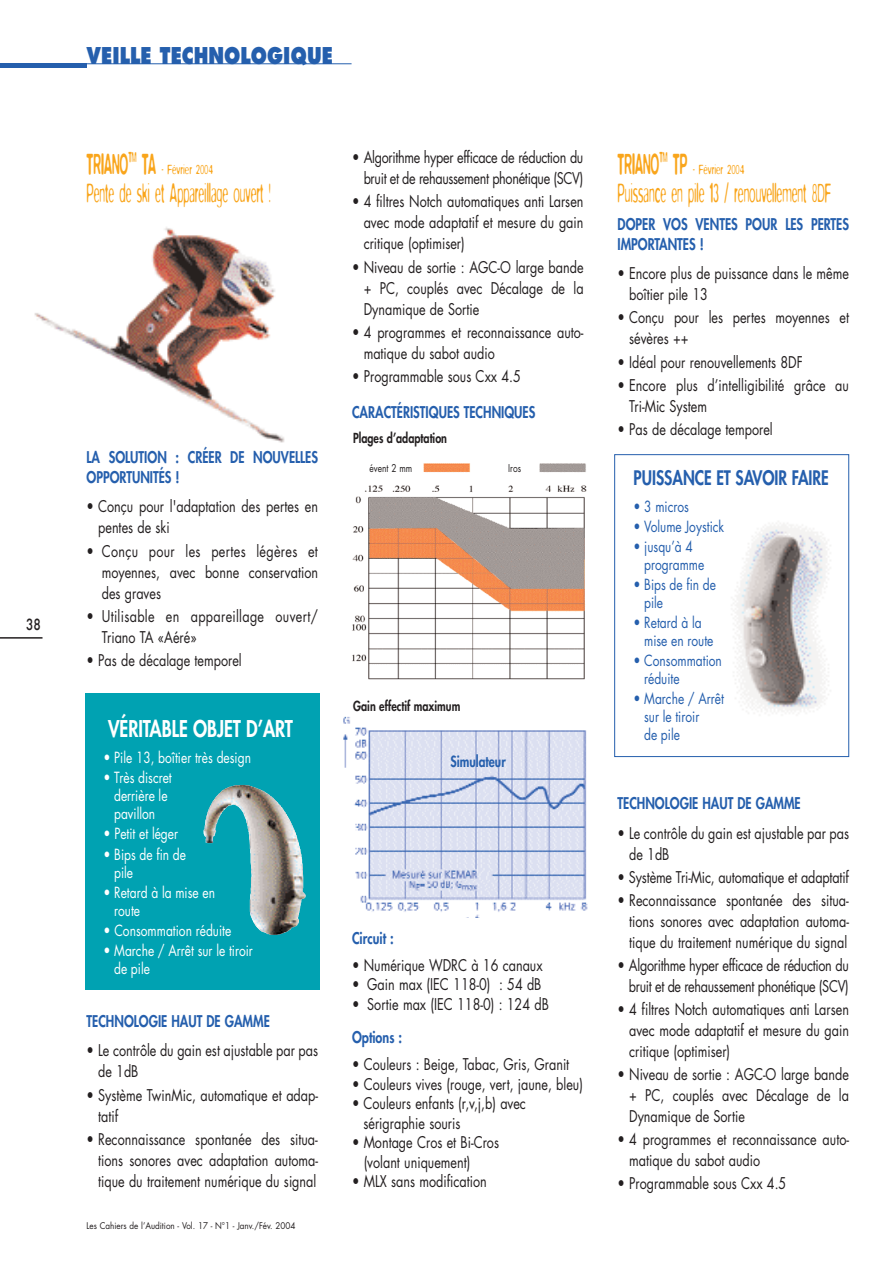
<style>
.page{position:relative;width:893px;height:1263px;background:#fff}
.page>*{position:absolute;margin:0;border:0;box-sizing:border-box;transform-origin:0 0}
.t1{font:300 30px "Blur";color:#f9a51b;scale:.4 1}
.t2{font:800 22.5px "Futura";color:#fff;scale:.8 1}
.t3{font:800 22.5px "Futura";color:#255fad;scale:.8 1}
.t4{font:800 19.5px "Futura";color:#255fad;scale:.8 1}
.t5{font:15.75px/21px "Futura";color:#231f20;scale:.8 1}
.t6{font:800 15.75px/19.5px "Futura";color:#255fad;scale:.8 1}
.t7{font:15.75px/21px "Futura";letter-spacing:-.025em;color:#231f20;text-align:right;scale:.8 1}
.t8{font:15.75px/21px "Futura";letter-spacing:.025em;color:#231f20;scale:.8 1}
.t9{font:15px/18px "Futura";color:#fff;scale:.8 1}
.t10{font:15px/18px "Futura";color:#255fad;scale:.8 1}
.t11{font:300 15px "Blur";color:#f9a51b;scale:.6 1}
.t12{font:800 15px "Futura";color:#255fad;scale:.8 1}
.t13{font:500 15px "Futura";color:#231f20;scale:.8 1}
.t14{font:800 13.5px "Futura";color:#231f20;scale:.8 1}
.t15{font:10.5px "Futura";color:#231f20;scale:.8 1}
.t16{font:9px "Futura";color:#231f20;scale:.9 1}
.s1{font-weight:500;font-size:30px}
</style>
<div class="page">
<div style="left:85px;top:694px;width:235px;height:296px;background:#00a2b2"></div>
<img style="left:34px;top:227px;width:251px;height:216px">
<img style="left:203px;top:785px;width:103px;height:150px">
<img style="left:352px;top:463px;width:235px;height:217px">
<img style="left:343px;top:716px;width:245px;height:201px">
<div style="left:614px;top:454px;width:235px;height:303px;border:1px solid #255fad"></div>
<img style="left:731px;top:521px;width:100px;height:193px">
<hr style="left:0;top:637px;width:43px;height:2px;background:#231f20">
<hr style="left:0;top:63px;width:352px;height:1px;background:#255fad">
<hr style="left:0;top:64px;width:87px;height:4px;background:#255fad">
<p class="t13" style="left:26px;top:615px;width:20px">38</p>
<h2 class="t3" style="left:87px;top:46px;width:310px">VEILLE TECHNOLOGIQUE</h2>
<p class="t11" style="left:87px;top:160px;width:213px"><span class="s1">TRIANO</span><sup>TM</sup> <span class="s1">TA</span> - Février 2004</p>
<h1 class="t1" style="left:87px;top:174px;width:461px">Pente de ski et Appareillage ouvert !</h1>
<p class="t6" style="left:87px;top:449px;width:291px">LA SOLUTION : CRÉER DE NOUVELLES<br>OPPORTUNITÉS !</p>
<p class="t5" style="left:98px;top:497px;width:276px;text-indent:-12px">• Conçu pour l'adaptation des pertes en pentes de ski</p>
<p class="t5" style="left:102px;top:542px;width:272px;text-align:justify;text-indent:-15px">• Conçu pour les pertes légères et moyennes, avec bonne conservation des graves</p>
<p class="t8" style="left:102px;top:607px;width:272px;text-indent:-15px">• Utilisable en appareillage ouvert/<br>Triano TA «Aéré»</p>
<p class="t5" style="left:87px;top:651px;width:196px">• Pas de décalage temporel</p>
<h2 class="t2" style="left:108px;top:718px;width:233px">VÉRITABLE OBJET D’ART</h2>
<p class="t9" style="left:104px;top:750px;width:186px">• Pile 13, boîtier très design</p>
<p class="t9" style="left:104px;top:770px;width:87px;text-align:center">• Très discret derrière le pavillon</p>
<p class="t9" style="left:104px;top:826px;width:95px">• Petit et léger</p>
<p class="t9" style="left:114px;top:846px;width:91px;text-indent:-11px">• Bips de fin de pile</p>
<p class="t9" style="left:114px;top:884px;width:128px;text-indent:-11px">• Retard à la mise en route</p>
<p class="t9" style="left:104px;top:923px;width:161px">• Consommation réduite</p>
<p class="t9" style="left:114px;top:943px;width:175px;text-indent:-11px">• Marche / Arrêt sur le tiroir de pile</p>
<p class="t6" style="left:87px;top:1012px;width:231px">TECHNOLOGIE HAUT DE GAMME</p>
<p class="t5" style="left:98px;top:1041px;width:276px;text-indent:-12px">• Le contrôle du gain est ajustable par pas de 1dB</p>
<p class="t5" style="left:98px;top:1085px;width:276px;text-indent:-12px">• Système TwinMic, automatique et adap&shy;tatif</p>
<p class="t5" style="left:98px;top:1130px;width:276px;text-align:justify;text-indent:-12px">• Reconnaissance spontanée des situa&shy;tions sonores avec adaptation automa&shy;tique du traitement numérique du signal</p>
<p class="t16" style="left:87px;top:1222px;width:234px">Les Cahiers de l’Audition - Vol. 17 - N°1 - Janv./Fév. 2004</p>
<p class="t7" style="left:352px;top:148px;width:291px">• Algorithme hyper efficace de réduction du bruit et de rehaussement phonétique (SCV)</p>
<p class="t5" style="left:364px;top:192px;width:276px;text-align:justify;text-indent:-12px">• 4 filtres Notch automatiques anti Larsen avec mode adaptatif et mesure du gain critique (optimiser)</p>
<p class="t5" style="left:364px;top:258px;width:276px;text-align:justify;text-indent:-12px">• Niveau de sortie : AGC-O large bande + PC, couplés avec Décalage de la Dynamique de Sortie</p>
<p class="t5" style="left:364px;top:323px;width:276px;text-indent:-12px">• 4 programmes et reconnaissance auto&shy;matique du sabot audio</p>
<p class="t5" style="left:352px;top:367px;width:213px">• Programmable sous Cxx 4.5</p>
<p class="t6" style="left:352px;top:404px;width:231px">CARACTÉRISTIQUES TECHNIQUES</p>
<p class="t14" style="left:353px;top:431px;width:119px">Plages d’adaptation</p>
<p class="t15" style="left:369px;top:463px;width:55px">évent 2 mm</p>
<p class="t15" style="left:508px;top:463px;width:18px">Iros</p>
<p class="t14" style="left:353px;top:699px;width:135px">Gain effectif maximum</p>
<p class="t12" style="left:451px;top:754px;width:70px">Simulateur</p>
<p class="t6" style="left:352px;top:930px;width:54px">Circuit :</p>
<p class="t5" style="left:352px;top:956px;width:240px">• Numérique WDRC à 16 canaux</p>
<p class="t5" style="left:352px;top:975px;width:238px">• Gain max (IEC 118-0) : 54 dB</p>
<p class="t5" style="left:352px;top:995px;width:247px">• Sortie max (IEC 118-0) : 124 dB</p>
<p class="t6" style="left:352px;top:1029px;width:64px">Options :</p>
<p class="t5" style="left:352px;top:1055px;width:273px">• Couleurs : Beige, Tabac, Gris, Granit</p>
<p class="t5" style="left:352px;top:1075px;width:290px">• Couleurs vives (rouge, vert, jaune, bleu)</p>
<p class="t5" style="left:363px;top:1095px;width:205px;line-height:19.5px;text-indent:-11px">• Couleurs enfants (r,v,j,b) avec sérigraphie souris</p>
<p class="t5" style="left:364px;top:1134px;width:171px;line-height:19.5px;text-indent:-12px">• Montage Cros et Bi-Cros (volant uniquement)</p>
<p class="t5" style="left:352px;top:1172px;width:170px">• MLX sans modification</p>
<p class="t11" style="left:617px;top:160px;width:213px"><span class="s1">TRIANO</span><sup>TM</sup> <span class="s1">TP</span> - Février 2004</p>
<h1 class="t1" style="left:617px;top:174px;width:535px">Puissance en pile 13 / renouvellement 8DF</h1>
<p class="t6" style="left:617px;top:216px;width:291px">DOPER VOS VENTES POUR LES PERTES<br>IMPORTANTES !</p>
<p class="t5" style="left:629px;top:264px;width:276px;text-indent:-12px">• Encore plus de puissance dans le même boîtier pile 13</p>
<p class="t5" style="left:629px;top:309px;width:276px;text-indent:-12px">• Conçu pour les pertes moyennes et sévères ++</p>
<p class="t5" style="left:617px;top:353px;width:233px">• Idéal pour renouvellements 8DF</p>
<p class="t5" style="left:629px;top:376px;width:276px;text-indent:-12px">• Encore plus d’intelligibilité grâce au<br>Tri-Mic System</p>
<p class="t5" style="left:617px;top:420px;width:196px">• Pas de décalage temporel</p>
<p class="t4" style="left:634px;top:468px;width:246px">PUISSANCE ET SAVOIR FAIRE</p>
<p class="t10" style="left:634px;top:498px;width:71px">• 3 micros</p>
<p class="t10" style="left:634px;top:518px;width:115px">• Volume Joystick</p>
<p class="t10" style="left:644px;top:539px;width:77px;text-indent:-11px">• jusqu’à 4 programme</p>
<p class="t10" style="left:644px;top:577px;width:91px;text-indent:-11px">• Bips de fin de pile</p>
<p class="t10" style="left:644px;top:615px;width:88px;text-indent:-11px">• Retard à la mise en route</p>
<p class="t10" style="left:644px;top:653px;width:99px;text-indent:-11px">• Consommation réduite</p>
<p class="t10" style="left:644px;top:691px;width:101px;text-indent:-11px">• Marche / Arrêt sur le tiroir<br>de pile</p>
<p class="t6" style="left:617px;top:795px;width:231px">TECHNOLOGIE HAUT DE GAMME</p>
<p class="t5" style="left:629px;top:824px;width:276px;text-indent:-12px">• Le contrôle du gain est ajustable par pas de 1dB</p>
<p class="t5" style="left:617px;top:868px;width:291px">• Système Tri-Mic, automatique et adaptatif</p>
<p class="t5" style="left:629px;top:891px;width:276px;text-align:justify;text-indent:-12px">• Reconnaissance spontanée des situa&shy;tions sonores avec adaptation automa&shy;tique du traitement numérique du signal</p>
<p class="t7" style="left:617px;top:956px;width:291px">• Algorithme hyper efficace de réduction du bruit et de rehaussement phonétique (SCV)</p>
<p class="t5" style="left:629px;top:1000px;width:276px;text-align:justify;text-indent:-12px">• 4 filtres Notch automatiques anti Larsen avec mode adaptatif et mesure du gain critique (optimiser)</p>
<p class="t5" style="left:629px;top:1065px;width:276px;text-align:justify;text-indent:-12px">• Niveau de sortie : AGC-O large bande + PC, couplés avec Décalage de la Dynamique de Sortie</p>
<p class="t5" style="left:629px;top:1130px;width:276px;text-indent:-12px">• 4 programmes et reconnaissance auto&shy;matique du sabot audio</p>
<p class="t5" style="left:617px;top:1174px;width:213px">• Programmable sous Cxx 4.5</p>
</div>
